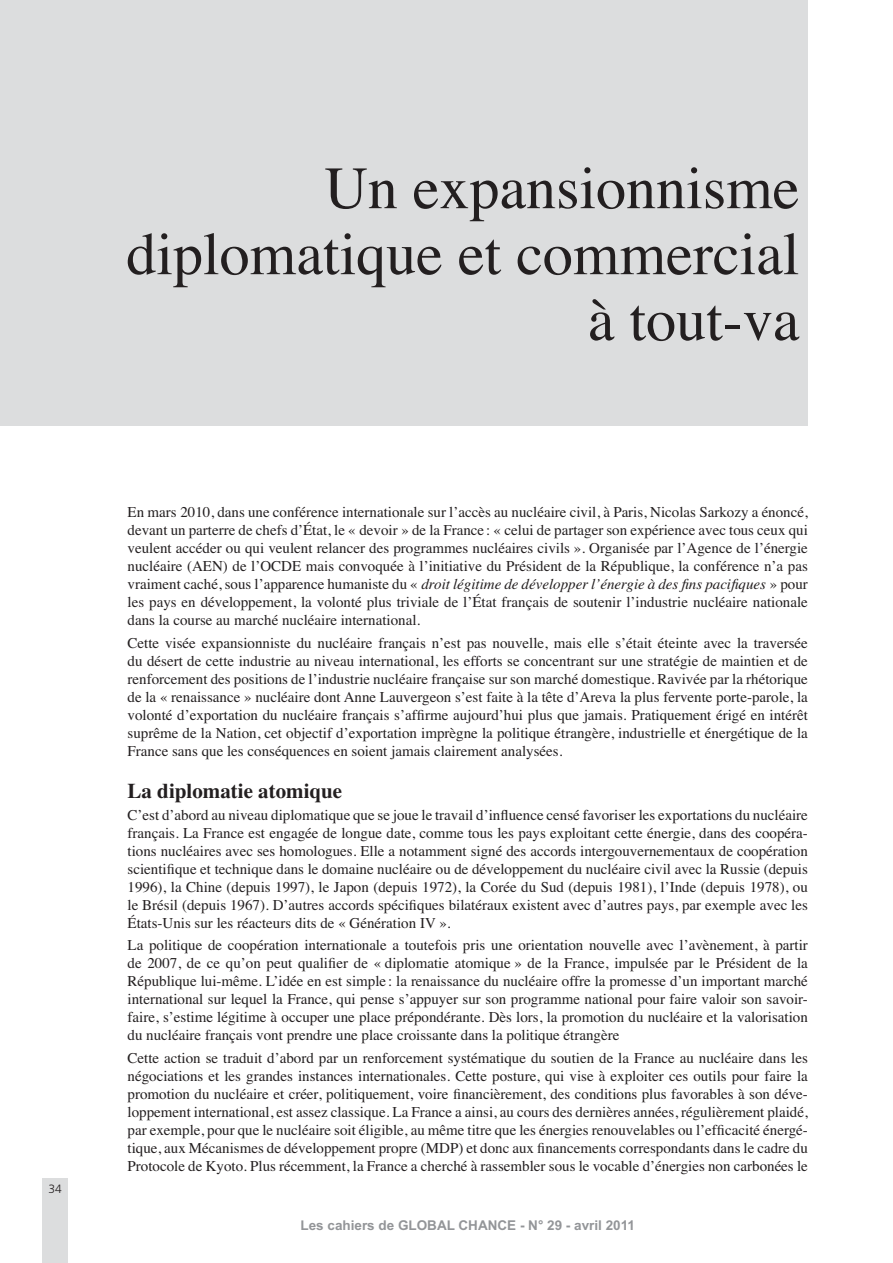
<style>
.page{position:relative;width:893px;height:1263px;background:#fff}
.page>*{position:absolute;margin:0;border:0;box-sizing:border-box;transform-origin:0 0}
.t1{font:60px/66px "Times";color:#231f20;text-align:right}
.t2{font:700 21px "Times";color:#231f20}
.t3{font:15px/18px "Times";color:#231f20;text-align:justify}
.t4{font:700 13.5px "Arial";color:#939598}
.t5{font:300 12px "Frutiger";color:#231f20}
.s1{font-style:italic}
</style>
<div class="page">
<div style="left:43px;top:1178px;width:25px;height:85px;background:#dcddde"></div>
<div style="left:0;top:0;width:808px;height:425px;background:#dcddde"></div>
<p class="t1" style="left:126px;top:161px;width:675px">Un expansionnisme diplomatique et commercial à tout-va</p>
<p class="t5" style="left:49px;top:1184px;width:15px">34</p>
<p class="t3" style="left:128px;top:505px;width:682px">En mars 2010, dans une conférence internationale sur l’accès au nucléaire civil, à Paris, Nicolas Sarkozy a énoncé, devant un parterre de chefs d’État, le « devoir » de la France : « celui de partager son expérience avec tous ceux qui veulent accéder ou qui veulent relancer des programmes nucléaires civils ». Organisée par l’Agence de l’énergie nucléaire (AEN) de l’OCDE mais convoquée à l’initiative du Président de la République, la conférence n’a pas vraiment caché, sous l’apparence humaniste du « <span class="s1">droit légitime de développer l’énergie à des fins pacifiques</span> » pour les pays en développement, la volonté plus triviale de l’État français de soutenir l’industrie nucléaire nationale dans la course au marché nucléaire international.</p>
<p class="t3" style="left:128px;top:635px;width:682px">Cette visée expansionniste du nucléaire français n’est pas nouvelle, mais elle s’était éteinte avec la traversée du désert de cette industrie au niveau international, les efforts se concentrant sur une stratégie de maintien et de renforcement des positions de l’industrie nucléaire française sur son marché domestique. Ravivée par la rhétorique de la « renaissance » nucléaire dont Anne Lauvergeon s’est faite à la tête d’Areva la plus fervente porte-parole, la volonté d’exportation du nucléaire français s’affirme aujourd’hui plus que jamais. Pratiquement érigé en intérêt suprême de la Nation, cet objectif d’exportation imprègne la politique étrangère, industrielle et énergétique de la France sans que les conséquences en soient jamais clairement analysées.</p>
<p class="t2" style="left:128px;top:783px;width:216px">La diplomatie atomique</p>
<p class="t3" style="left:128px;top:807px;width:682px">C’est d’abord au niveau diplomatique que se joue le travail d’influence censé favoriser les exportations du nucléaire français. La France est engagée de longue date, comme tous les pays exploitant cette énergie, dans des coopéra&shy;tions nucléaires avec ses homologues. Elle a notamment signé des accords intergouvernementaux de coopération scientifique et technique dans le domaine nucléaire ou de développement du nucléaire civil avec la Russie (depuis 1996), la Chine (depuis 1997), le Japon (depuis 1972), la Corée du Sud (depuis 1981), l’Inde (depuis 1978), ou le Brésil (depuis 1967). D’autres accords spécifiques bilatéraux existent avec d’autres pays, par exemple avec les États-Unis sur les réacteurs dits de « Génération IV ».</p>
<p class="t3" style="left:128px;top:938px;width:682px">La politique de coopération internationale a toutefois pris une orientation nouvelle avec l’avènement, à partir de 2007, de ce qu’on peut qualifier de « diplomatie atomique » de la France, impulsée par le Président de la République lui-même. L’idée en est simple : la renaissance du nucléaire offre la promesse d’un important marché international sur lequel la France, qui pense s’appuyer sur son programme national pour faire valoir son savoir&shy;faire, s’estime légitime à occuper une place prépondérante. Dès lors, la promotion du nucléaire et la valorisation du nucléaire français vont prendre une place croissante dans la politique étrangère</p>
<p class="t3" style="left:128px;top:1050px;width:682px">Cette action se traduit d’abord par un renforcement systématique du soutien de la France au nucléaire dans les négociations et les grandes instances internationales. Cette posture, qui vise à exploiter ces outils pour faire la promotion du nucléaire et créer, politiquement, voire financièrement, des conditions plus favorables à son déve&shy;loppement international, est assez classique. La France a ainsi, au cours des dernières années, régulièrement plaidé, par exemple, pour que le nucléaire soit éligible, au même titre que les énergies renouvelables ou l’efficacité énergé&shy;tique, aux Mécanismes de développement propre (MDP) et donc aux financements correspondants dans le cadre du Protocole de Kyoto. Plus récemment, la France a cherché à rassembler sous le vocable d’énergies non carbonées le</p>
<p class="t4" style="left:300px;top:1218px;width:336px">Les cahiers de GLOBAL CHANCE - N° 29 - avril 2011</p>
</div>
